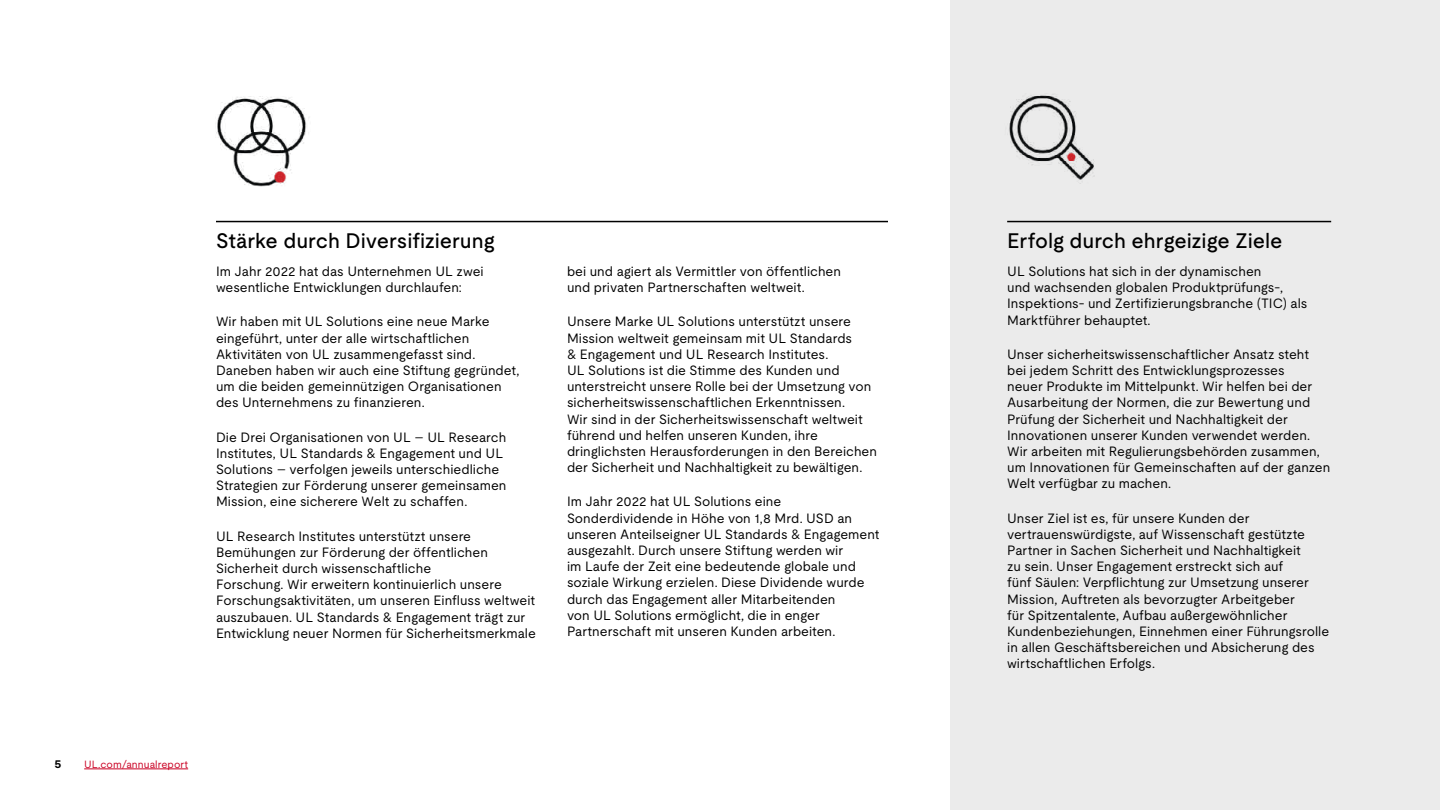
<style>
.page{position:relative;width:1440px;height:810px;background:#fff}
.page>*{position:absolute;margin:0;border:0;box-sizing:border-box;transform-origin:0 0}
.Column_title_lined{font:500 21px "UL Moderat";letter-spacing:-.005em;color:#000}
.Body_Copy{font:13.5px/16.2px "UL Moderat";color:#000}
.t1{font:700 12px "UL Moderat";color:#000}
.t2{font:10.5px "UL Moderat";letter-spacing:.005em;color:#ca0123}
</style>
<div class="page">
<img style="left:216px;top:96px;width:91px;height:91px">
<div style="left:950px;top:0;width:490px;height:810px;background:#ebebeb"></div>
<img style="left:1009px;top:94px;width:86px;height:90px">
<hr style="left:216px;top:221px;width:672px;height:1px;background:#000">
<hr style="left:1007px;top:221px;width:324px;height:1px;background:#000">
<hr style="left:84px;top:769px;width:104px;height:1px;background:#ca0123">
<p class="Column_title_lined" style="left:216px;top:224px;width:280px">Stärke durch Diversifizierung</p>
<p class="Body_Copy" style="left:216px;top:263px;width:269px">Im Jahr 2022 hat das Unternehmen UL zwei wesentliche Entwicklungen durchlaufen:</p>
<p class="Body_Copy" style="left:216px;top:313px;width:305px">Wir haben mit UL Solutions eine neue Marke eingeführt, unter der alle wirtschaftlichen Aktivitäten von UL zusammengefasst sind.<br>Daneben haben wir auch eine Stiftung gegründet, um die beiden gemeinnützigen Organisationen des Unternehmens zu finanzieren.</p>
<p class="Body_Copy" style="left:216px;top:428px;width:292px">Die Drei Organisationen von UL – UL Research Institutes, UL Standards &amp; Engagement und UL Solutions – verfolgen jeweils unterschiedliche Strategien zur Förderung unserer gemeinsamen Mission, eine sicherere Welt zu schaffen.</p>
<p class="Body_Copy" style="left:216px;top:527px;width:321px">UL Research Institutes unterstützt unsere Bemühungen zur Förderung der öffentlichen Sicherheit durch wissenschaftliche<br>Forschung. Wir erweitern kontinuierlich unsere Forschungsaktivitäten, um unseren Einfluss weltweit auszubauen. UL Standards &amp; Engagement trägt zur Entwicklung neuer Normen für Sicherheitsmerkmale</p>
<p class="Body_Copy" style="left:567px;top:263px;width:276px">bei und agiert als Vermittler von öffentlichen und privaten Partnerschaften weltweit.</p>
<p class="Body_Copy" style="left:567px;top:313px;width:312px">Unsere Marke UL Solutions unterstützt unsere Mission weltweit gemeinsam mit UL Standards<br>&amp; Engagement und UL Research Institutes.<br>UL Solutions ist die Stimme des Kunden und unterstreicht unsere Rolle bei der Umsetzung von sicherheitswissenschaftlichen Erkenntnissen.<br>Wir sind in der Sicherheitswissenschaft weltweit führend und helfen unseren Kunden, ihre dringlichsten Herausforderungen in den Bereichen der Sicherheit und Nachhaltigkeit zu bewältigen.</p>
<p class="Body_Copy" style="left:567px;top:493px;width:314px">Im Jahr 2022 hat UL Solutions eine Sonderdividende in Höhe von 1,8 Mrd. USD an unseren Anteilseigner UL Standards &amp; Engagement ausgezahlt. Durch unsere Stiftung werden wir<br>im Laufe der Zeit eine bedeutende globale und soziale Wirkung erzielen. Diese Dividende wurde durch das Engagement aller Mitarbeitenden<br>von UL Solutions ermöglicht, die in enger Partnerschaft mit unseren Kunden arbeiten.</p>
<p class="t1" style="left:54px;top:755px;width:9px">5</p>
<p class="t2" style="left:84px;top:756px;width:105px">UL.com/annualreport</p>
<p class="Column_title_lined" style="left:1007px;top:224px;width:277px">Erfolg durch ehrgeizige Ziele</p>
<p class="Body_Copy" style="left:1007px;top:263px;width:302px">UL Solutions hat sich in der dynamischen<br>und wachsenden globalen Produktprüfungs-, Inspektions- und Zertifizierungsbranche (TIC) als Marktführer behauptet.</p>
<p class="Body_Copy" style="left:1007px;top:346px;width:325px">Unser sicherheitswissenschaftlicher Ansatz steht bei jedem Schritt des Entwicklungsprozesses<br>neuer Produkte im Mittelpunkt. Wir helfen bei der Ausarbeitung der Normen, die zur Bewertung und Prüfung der Sicherheit und Nachhaltigkeit der Innovationen unserer Kunden verwendet werden.<br>Wir arbeiten mit Regulierungsbehörden zusammen, um Innovationen für Gemeinschaften auf der ganzen Welt verfügbar zu machen.</p>
<p class="Body_Copy" style="left:1007px;top:509px;width:324px">Unser Ziel ist es, für unsere Kunden der vertrauenswürdigste, auf Wissenschaft gestützte Partner in Sachen Sicherheit und Nachhaltigkeit<br>zu sein. Unser Engagement erstreckt sich auf<br>fünf Säulen: Verpflichtung zur Umsetzung unserer Mission, Auftreten als bevorzugter Arbeitgeber<br>für Spitzentalente, Aufbau außergewöhnlicher Kundenbeziehungen, Einnehmen einer Führungsrolle in allen Geschäftsbereichen und Absicherung des wirtschaftlichen Erfolgs.</p>
</div>
